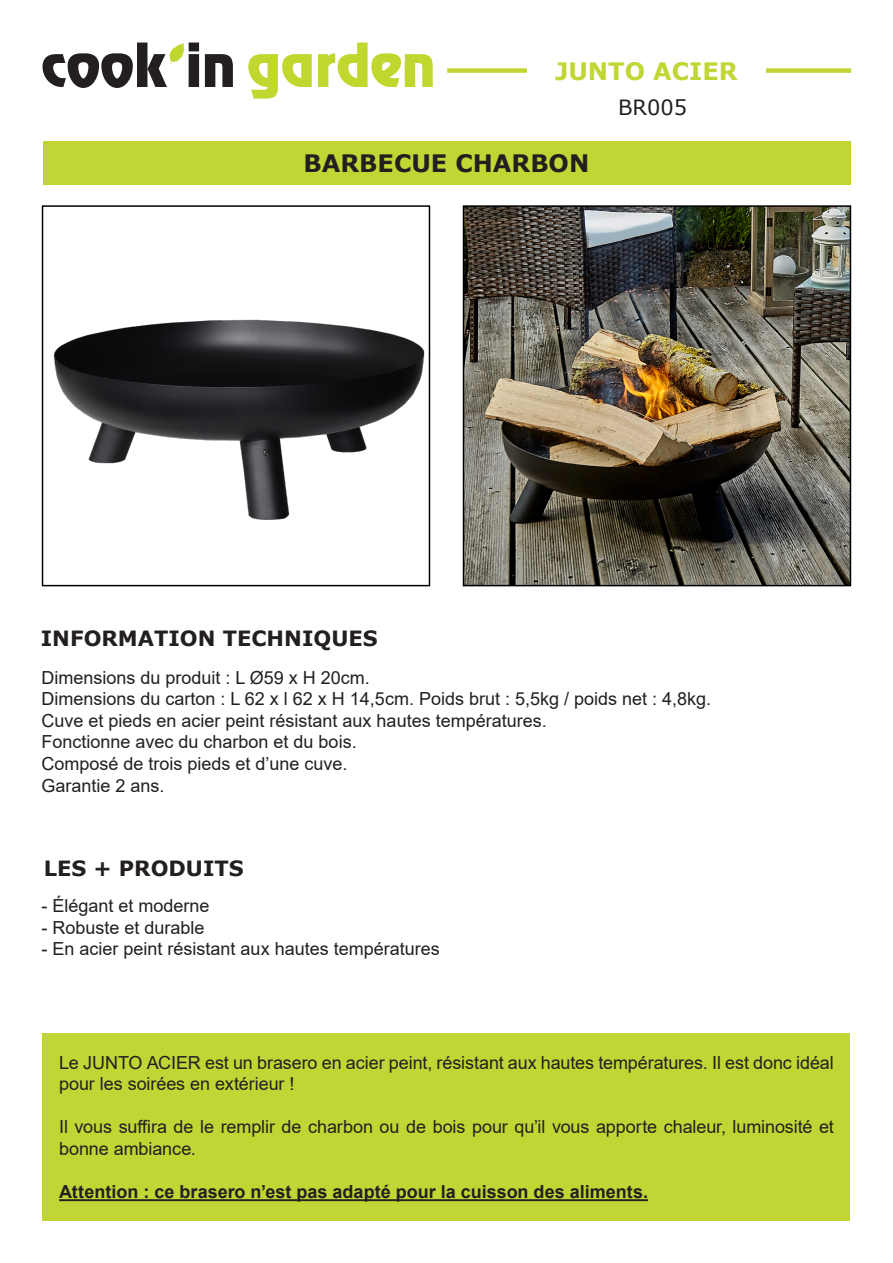
<style>
.page{position:relative;width:893px;height:1263px;background:#fff}
.page>*{position:absolute;margin:0;border:0;box-sizing:border-box;transform-origin:0 0}
.t1{font:700 24px "Verdana";color:#231f20}
.t2{font:700 24px "Verdana";color:#c1d635}
.t3{font:700 21px "Verdana";color:#231f20}
.t4{font:21px "Verdana";color:#231f20}
.t5{font:18px/21.6px "Arial";color:#231f20}
.t6{font:700 18px "Arial";color:#231f20}
</style>
<div class="page">
<svg style="left:205px;top:54px;width:28px;height:33px"></svg>
<svg style="left:248px;top:54px;width:64px;height:45px"></svg>
<svg style="left:318px;top:43px;width:115px;height:44px"></svg>
<svg style="left:43px;top:43px;width:156px;height:45px"></svg>
<div style="left:43px;top:141px;width:808px;height:44px;background:#c1d635"></div>
<img style="left:53px;top:319px;width:372px;height:201px">
<div style="left:42px;top:205px;width:388px;height:381px;border:2px solid #000"></div>
<img style="left:466px;top:208px;width:382px;height:375px">
<div style="left:463px;top:205px;width:388px;height:381px;border:2px solid #000"></div>
<div style="left:43px;top:1033px;width:807px;height:187px;background:#c1d635"></div>
<div style="left:447px;top:68px;width:404px;height:5px;background:#c1d635"></div>
<div style="left:527px;top:43px;width:238px;height:56px;background:#fff"></div>
<hr style="left:59px;top:1199px;width:589px;height:2px;background:#231f20">
<h1 class="t2" style="left:555px;top:54px;width:184px">JUNTO ACIER</h1>
<p class="t4" style="left:618px;top:93px;width:71px">BR005</p>
<h1 class="t1" style="left:304px;top:147px;width:287px">BARBECUE CHARBON</h1>
<p class="t3" style="left:41px;top:624px;width:338px">INFORMATION TECHNIQUES</p>
<p class="t5" style="left:41px;top:666px;width:671px">Dimensions du produit : L Ø59 x H 20cm.<br>Dimensions du carton : L 62 x l 62 x H 14,5cm. Poids brut : 5,5kg / poids net : 4,8kg.<br>Cuve et pieds en acier peint résistant aux hautes températures.<br>Fonctionne avec du charbon et du bois.<br>Composé de trois pieds et d’une cuve.<br>Garantie 2 ans.</p>
<p class="t3" style="left:44px;top:854px;width:202px">LES + PRODUITS</p>
<p class="t5" style="left:42px;top:895px;width:170px">- Élégant et moderne</p>
<p class="t5" style="left:42px;top:916px;width:165px">- Robuste et durable</p>
<p class="t5" style="left:42px;top:938px;width:400px">- En acier peint résistant aux hautes températures</p>
<p class="t5" style="left:59px;top:1051px;width:776px">Le JUNTO ACIER est un brasero en acier peint, résistant aux hautes températures. Il est donc idéal pour les soirées en extérieur !</p>
<p class="t5" style="left:59px;top:1116px;width:776px">Il vous suffira de le remplir de charbon ou de bois pour qu’il vous apporte chaleur, luminosité et bonne ambiance.</p>
<p class="t6" style="left:59px;top:1179px;width:590px">Attention : ce brasero n’est pas adapté pour la cuisson des aliments.</p>
</div>
